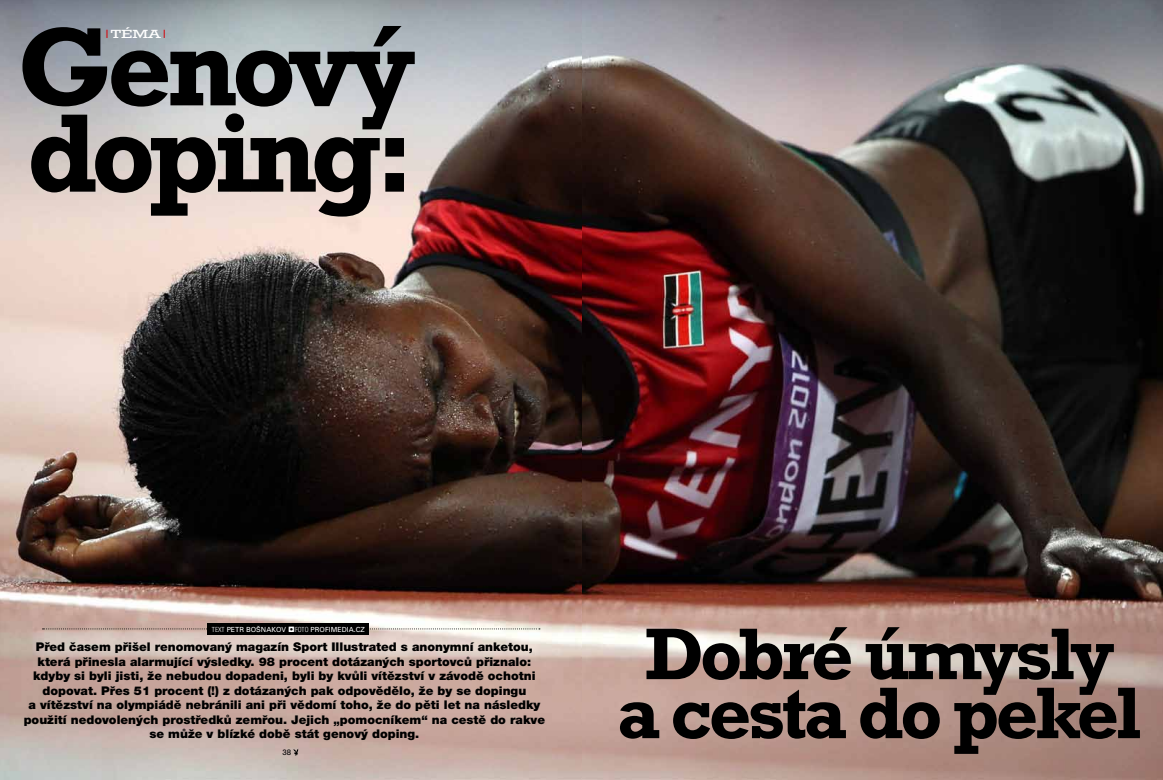
<style>
.page{position:relative;width:1163px;height:780px;background:#fff}
.page>*{position:absolute;margin:0;border:0;box-sizing:border-box;transform-origin:0 0}
.t1{font:700 113.3px/86.2px "Rockwell OT";letter-spacing:-.06em;color:#000}
.t2{font:700 74.2px/59px "Rockwell OT";letter-spacing:-.05em;color:#000;text-align:center}
.t3{font:900 12px/14.5px "Helvetica Neue OT";color:#000;text-align:center}
.t4{font:12px "Rockwell OT";color:#fff;scale:1.5 1}
.t5{font:8px "Rockwell OT";color:#000}
.t6{font:7px "Univers OT";color:#fff}
.s1{font-weight:300;font-stretch:condensed}
.s2{font-family:"LL Record";font-size:9px}
</style>
<div class="page">
<img style="left:581px;top:0;width:581px;height:780px">
<img style="left:0;top:0;width:581px;height:780px">
<svg style="left:43px;top:628px;width:497px;height:1px"></svg>
<div style="left:207px;top:622px;width:162px;height:12px;background:#000"></div>
<svg style="left:293px;top:748px;width:5px;height:7px"></svg>
<h1 class="t1" style="left:17px;top:28px;width:400px">Genový doping:</h1>
<p class="t4" style="left:103px;top:27px;width:44px"><sup>|</sup>téma<sup>|</sup></p>
<p class="t6" style="left:212px;top:625px;width:154px"><span class="s1">TEXT</span> PETR BOŠNAKOV <span class="s2">P</span><span class="s1">FOTO</span> PROFIMEDIA.CZ</p>
<p class="t3" style="left:24px;top:640px;width:523px">Před časem přišel renomovaný magazín Sport Illustrated s anonymní anketou, která přinesla alarmující výsledky. 98 procent dotázaných sportovců přiznalo: kdyby si byli jisti, že nebudou dopadeni, byli by kvůli vítězství v závodě ochotni dopovat. Přes 51 procent (!) z dotázaných pak odpovědělo, že by se dopingu<br>a vítězství na olympiádě nebránili ani při vědomí toho, že do pěti let na následky použití nedovolených prostředků zemřou. Jejich „pomocníkem“ na cestě do rakve se může v blízké době stát genový doping.</p>
<p class="t5" style="left:282px;top:748px;width:10px">38</p>
<h2 class="t2" style="left:617px;top:627px;width:526px">Dobré úmysly a cesta do pekel</h2>
</div>
